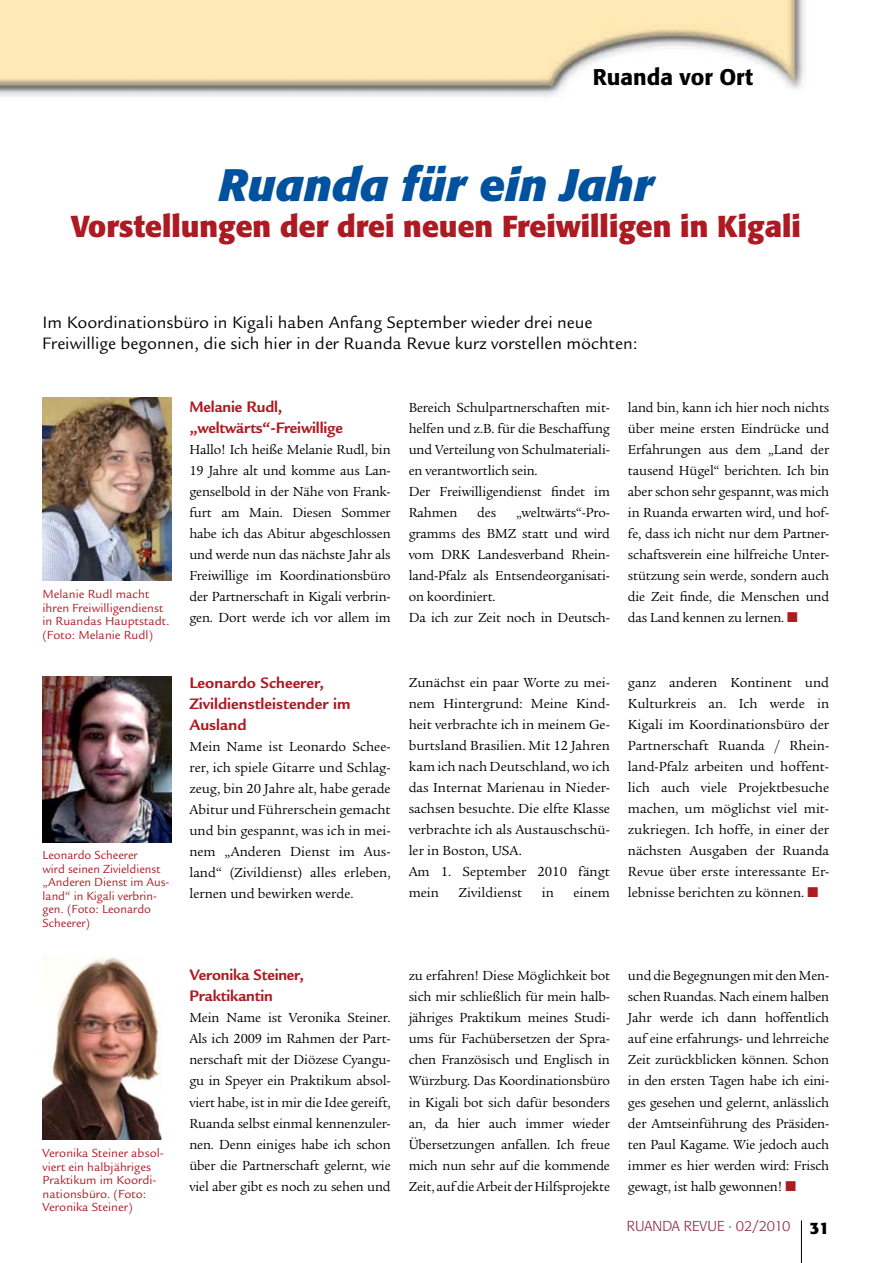
<style>
.page{position:relative;width:893px;height:1263px;background:#fff}
.page>*{position:absolute;margin:0;border:0;box-sizing:border-box;transform-origin:0 0}
.t1{font:italic 700 45px "Formata";color:#00519e}
.t2{font:700 30px "Formata";color:#ad1a22}
.t3{font:500 22.5px "Formata";color:#000}
.t4{font:18px/21.6px "Legacy Sans";color:#000}
.t5{font:700 16.5px/21px "Legacy Sans";letter-spacing:-.01em;color:#ad1a22}
.t6{font:14.25px/21px "Legacy Serif";letter-spacing:-.01em;color:#000;text-align:justify}
.t7{font:300 14.25px "Formata";color:#8a2337}
.t8{font:12.75px/13.5px "Legacy Sans";color:#ad1a22}
.s1{color:#ad1a22}
.s2{font-weight:700;font-size:16.5px;color:#000}
</style>
<div class="page">
<img style="left:0;top:0;width:806px;height:97px">
<hr style="left:801px;top:1220px;width:1px;height:43px;background:#000">
<img style="left:43px;top:676px;width:129px;height:167px">
<img style="left:43px;top:398px;width:129px;height:182px">
<img style="left:43px;top:957px;width:119px;height:182px">
<h3 class="t3" style="left:593px;top:63px;width:162px">Ruanda vor Ort</h3>
<h1 class="t1" style="left:218px;top:158px;width:437px">Ruanda für ein Jahr</h1>
<h2 class="t2" style="left:71px;top:208px;width:732px">Vorstellungen der drei neuen Freiwilligen in Kigali</h2>
<p class="t4" style="left:43px;top:311px;width:597px">Im Koordinationsbüro in Kigali haben Anfang September wieder drei neue<br>Freiwillige begonnen, die sich hier in der Ruanda Revue kurz vorstellen möchten:</p>
<p class="t8" style="left:43px;top:588px;width:129px">Melanie Rudl macht ihren Freiwilligendienst in Ruandas Hauptstadt. (Foto: Melanie Rudl)</p>
<p class="t8" style="left:43px;top:849px;width:128px">Leonardo Scheerer<br>wird seinen Zivieldienst „Anderen Dienst im Aus&shy;land“ in Kigali verbrin&shy;gen. (Foto: Leonardo<br>Scheerer)</p>
<p class="t8" style="left:43px;top:1146px;width:123px">Veronika Steiner absol&shy;viert ein halbjähriges<br>Praktikum im Koordi&shy;nationsbüro. (Foto:<br>Veronika Steiner)</p>
<p class="t5" style="left:189px;top:396px;width:155px">Melanie Rudl, „weltwärts“-Freiwillige</p>
<p class="t6" style="left:189px;top:439px;width:203px">Hallo! Ich heiße Melanie Rudl, bin 19 Jahre alt und komme aus Lan&shy;genselbold in der Nähe von Frank&shy;furt am Main. Diesen Sommer habe ich das Abitur abgeschlossen und werde nun das nächste Jahr als Freiwillige im Koordinationsbüro der Partnerschaft in Kigali verbrin&shy;gen. Dort werde ich vor allem im</p>
<p class="t6" style="left:409px;top:397px;width:203px;text-align:left">Bereich Schulpartnerschaften mit&shy;helfen und z.B. für die Beschaffung und Verteilung von Schulmateriali&shy;en verantwortlich sein.<br>Der Freiwilligendienst findet im<br>Rahmen</p>
<p class="t6" style="left:477px;top:502px;width:20px">des</p>
<p class="t6" style="left:409px;top:502px;width:203px;text-align:left;text-indent:107px">„weltwärts“-Pro&shy;gramms des BMZ statt und wird vom DRK Landesverband Rhein&shy;land-Pfalz als Entsendeorganisati&shy;on koordiniert.<br>Da ich zur Zeit noch in Deutsch-</p>
<p class="t6" style="left:628px;top:397px;width:203px">land bin, kann ich hier noch nichts über meine ersten Eindrücke und Erfahrungen aus dem „Land der tausend Hügel“ berichten. Ich bin aber schon sehr gespannt, was mich in Ruanda erwarten wird, und hof&shy;fe, dass ich nicht nur dem Partner&shy;schaftsverein eine hilfreiche Unter&shy;stützung sein werde, sondern auch die Zeit finde, die Menschen und das Land kennen zu lernen. <span class="s1">■</span></p>
<p class="t5" style="left:189px;top:673px;width:163px">Leonardo Scheerer,<br>Zivildienstleistender im<br>Ausland</p>
<p class="t6" style="left:189px;top:736px;width:203px">Mein Name ist Leonardo Schee&shy;rer, ich spiele Gitarre und Schlag&shy;zeug, bin 20 Jahre alt, habe gerade Abitur und Führerschein gemacht und bin gespannt, was ich in mei&shy;nem „Anderen Dienst im Aus&shy;land“ (Zivildienst) alles erleben, lernen und bewirken werde.</p>
<p class="t6" style="left:409px;top:672px;width:203px;text-align:left">Zunächst ein paar Worte zu mei&shy;nem Hintergrund: Meine Kind&shy;heit verbrachte ich in meinem Ge&shy;burtsland Brasilien. Mit 12 Jahren kam ich nach Deutschland, wo ich das Internat Marienau in Nieder&shy;sachsen besuchte. Die elfte Klasse verbrachte ich als Austauschschü&shy;ler in Boston, USA.<br>Am 1. September 2010 fängt mein</p>
<p class="t6" style="left:459px;top:882px;width:65px">Zivildienst</p>
<p class="t6" style="left:542px;top:882px;width:14px">in</p>
<p class="t6" style="left:573px;top:882px;width:38px">einem</p>
<p class="t6" style="left:628px;top:672px;width:203px">ganz anderen Kontinent und Kulturkreis an. Ich werde in Kigali im Koordinationsbüro der Partnerschaft Ruanda / Rhein&shy;land-Pfalz arbeiten und hoffent&shy;lich auch viele Projektbesuche machen, um möglichst viel mit&shy;zukriegen. Ich hoffe, in einer der nächsten Ausgaben der Ruanda Revue über erste interessante Er&shy;lebnisse berichten zu können. <span class="s1">■</span></p>
<p class="t5" style="left:189px;top:964px;width:116px">Veronika Steiner,<br>Praktikantin</p>
<p class="t6" style="left:189px;top:1007px;width:203px">Mein Name ist Veronika Steiner.<br>Als ich 2009 im Rahmen der Part&shy;nerschaft mit der Diözese Cyangu&shy;gu in Speyer ein Praktikum absol&shy;viert habe, ist in mir die Idee gereift, Ruanda selbst einmal kennenzuler&shy;nen. Denn einiges habe ich schon über die Partnerschaft gelernt, wie viel aber gibt es noch zu sehen und</p>
<p class="t6" style="left:409px;top:965px;width:203px">zu erfahren! Diese Möglichkeit bot sich mir schließlich für mein halb&shy;jähriges Praktikum meines Studi&shy;ums für Fachübersetzen der Spra&shy;chen Französisch und Englisch in Würzburg. Das Koordinationsbüro in Kigali bot sich dafür besonders an, da hier auch immer wieder Übersetzungen anfallen. Ich freue mich nun sehr auf die kommende Zeit, auf die Arbeit der Hilfsprojekte</p>
<p class="t6" style="left:628px;top:965px;width:203px">und die Begegnungen mit den Men&shy;schen Ruandas. Nach einem halben Jahr werde ich dann hoffentlich auf eine erfahrungs- und lehrreiche Zeit zurückblicken können. Schon in den ersten Tagen habe ich eini&shy;ges gesehen und gelernt, anlässlich der Amtseinführung des Präsiden&shy;ten Paul Kagame. Wie jedoch auch immer es hier werden wird: Frisch gewagt, ist halb gewonnen! <span class="s1">■</span></p>
<p class="t7" style="left:627px;top:1218px;width:204px">RUANDA REVUE · 02/2010 <span class="s2">31</span></p>
</div>
